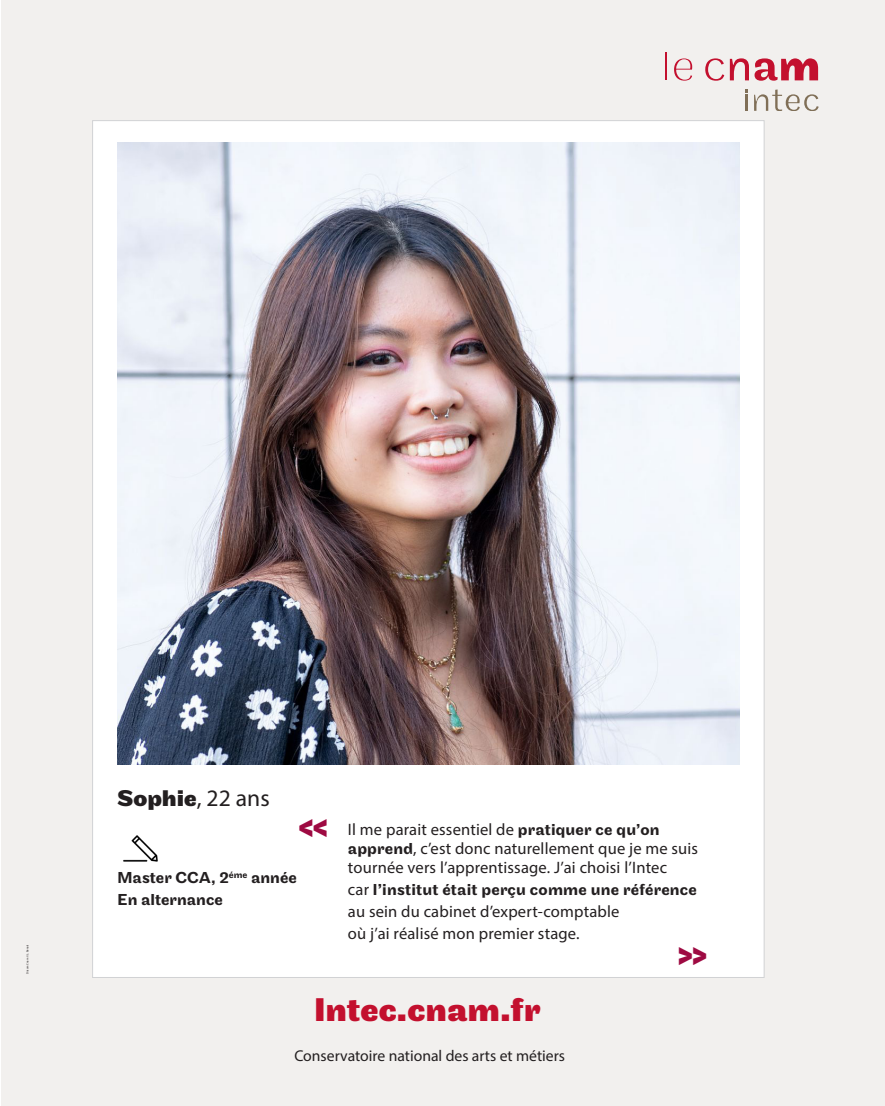
<style>
.page{position:relative;width:885px;height:1106px;background:#fff}
.page>*{position:absolute;margin:0;border:0;box-sizing:border-box;transform-origin:0 0}
.Style_de_paragraphe{font:700 42.6px "Maple";color:#9e0a42}
.t1{font:700 34.2px "Maple";color:#c3102e}
.Style_de_paragraphe-2{font:700 23.7px "Maple";color:#231f20}
.Style_de_paragraphe-3{font:16.5px/19.4px "Myriad Pro";letter-spacing:.01em;color:#231f20}
.Style_de_paragraphe-4{font:500 16.5px "Maple";letter-spacing:.01em;color:#231f20}
.t2{font:15.6px "Myriad Pro";color:#231f20}
.t3{font:2.85px "Myriad Pro";color:#231f20}
.s1{font-family:"Myriad Pro";font-weight:400}
.s2{font-family:"Maple";font-weight:500}
</style>
<div class="page">
<div style="left:1px;top:0;width:883px;height:1106px;background:#f2f0ee"></div>
<svg style="left:674px;top:58px;width:18px;height:23px"></svg>
<hr style="left:665px;top:53px;width:2px;height:27px;background:#c3102e">
<svg style="left:705px;top:58px;width:113px;height:23px"></svg>
<hr style="left:744px;top:95px;width:3px;height:16px;background:#806f57">
<svg style="left:754px;top:89px;width:64px;height:22px"></svg>
<div style="left:92px;top:120px;width:672px;height:857px;background:#fff;border:1px solid #d1d2d4"></div>
<img style="left:117px;top:142px;width:622px;height:622px">
<img style="left:123px;top:835px;width:35px;height:27px">
<p class="t3" style="left:26px;top:974px;width:31px;rotate:-90deg">Dircom Cnam© L. Benoit</p>
<p class="Style_de_paragraphe-2" style="left:117px;top:783px;width:154px">Sophie<span class="s1">, 22 ans</span></p>
<p class="Style_de_paragraphe" style="left:298px;top:798px;width:33px">«</p>
<p class="Style_de_paragraphe-4" style="left:117px;top:868px;width:181px">Master CCA, 2<sup>éme</sup> année</p>
<p class="Style_de_paragraphe-4" style="left:117px;top:890px;width:107px">En alternance</p>
<p class="Style_de_paragraphe-3" style="left:348px;top:819px;width:351px">Il me parait essentiel de <span class="s2">pratiquer ce qu’on apprend</span>, c’est donc naturellement que je me suis tournée vers l’apprentissage. J’ai choisi l’Intec</p>
<p class="Style_de_paragraphe-4" style="left:348px;top:880px;width:350px"><span class="s1">car</span> l’institut était perçu comme une référence</p>
<p class="Style_de_paragraphe-3" style="left:348px;top:901px;width:273px">au sein du cabinet d’expert-comptable</p>
<p class="Style_de_paragraphe-3" style="left:348px;top:923px;width:233px">où j’ai réalisé mon premier stage.</p>
<p class="Style_de_paragraphe" style="left:676px;top:925px;width:33px">»</p>
<p class="t1" style="left:314px;top:988px;width:228px">Intec.cnam.fr</p>
<p class="t2" style="left:294px;top:1045px;width:272px">Conservatoire national des arts et métiers</p>
</div>
